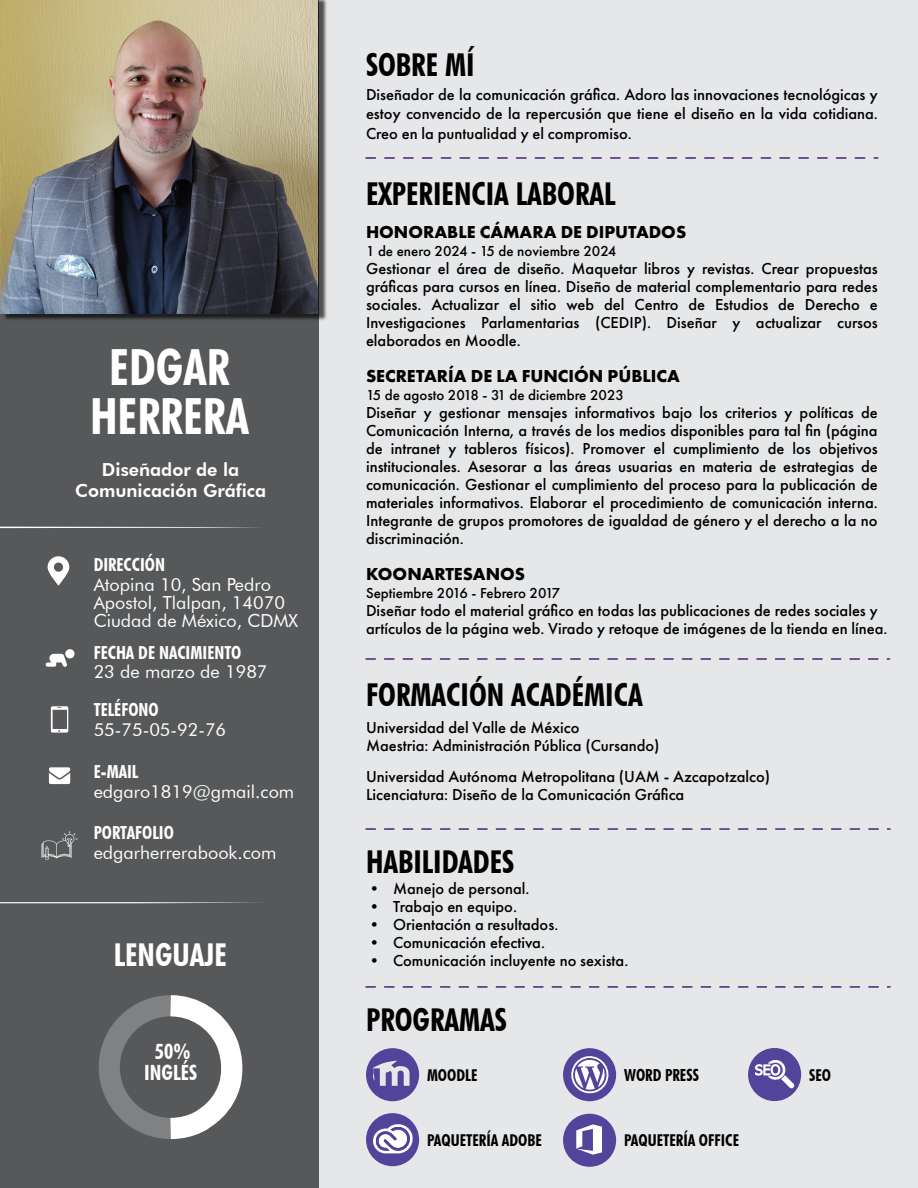
<style>
.page{position:relative;width:918px;height:1188px;background:#fff}
.page>*{position:absolute;margin:0;border:0;box-sizing:border-box;transform-origin:0 0}
.t1{font:700 condensed 49.95px/49.7px "Futura BT";color:#fff;text-align:center}
.t2{font:700 condensed 31.5px "Futura BT";color:#000001}
.t3{font:700 condensed 31.5px "Futura BT";color:#fff}
.t4{font:700 condensed 21px "Futura BT";color:#fff}
.t5{font:18px/18px "Futura BT";color:#fff}
.t6{font:700 18px "Futura PT";color:#000}
.t7{font:700 condensed 18px "Futura BT";color:#fff}
.t8{font:800 18px/21.6px "Futura BT";color:#fff;text-align:center}
.t9{font:700 condensed 16.65px "Futura BT";color:#000}
.t10{font:500 16.5px/18px "Futura PT";color:#000}
.t11{font:500 16.5px/19.8px "Futura PT";color:#000001;text-align:justify}
.t12{font:700 condensed 16.35px "Futura BT";color:#000}
.t13{font:500 15px "Futura PT";color:#000}
</style>
<div class="page">
<div style="left:319px;top:0;width:599px;height:1188px;background:#e6e7e9"></div>
<div style="left:0;top:0;width:319px;height:1188px;background:#57585a"></div>
<svg style="left:366px;top:157px;width:512px;height:2px"></svg>
<svg style="left:366px;top:828px;width:524px;height:2px"></svg>
<svg style="left:366px;top:986px;width:524px;height:2px"></svg>
<svg style="left:366px;top:658px;width:524px;height:2px"></svg>
<svg style="left:48px;top:556px;width:21px;height:30px"></svg>
<svg style="left:51px;top:706px;width:17px;height:27px"></svg>
<div style="left:53px;top:710px;width:14px;height:19px;background:#57585a"></div>
<svg style="left:49px;top:767px;width:21px;height:17px"></svg>
<svg style="left:46px;top:654px;width:21px;height:13px"></svg>
<div style="left:65px;top:649px;width:10px;height:9px;background:#fff;border-radius:50%"></div>
<div style="left:99px;top:995px;width:144px;height:144px;border:21px solid #fff;border-radius:50%"></div>
<svg style="left:149px;top:995px;width:94px;height:144px"></svg>
<svg style="left:0;top:527px;width:259px;height:1px"></svg>
<svg style="left:0;top:902px;width:259px;height:2px"></svg>
<img style="left:4px;top:0;width:323px;height:320px">
<img style="left:0;top:0;width:318px;height:314px">
<div style="left:366px;top:1048px;width:53px;height:53px;background:#53439b;border-radius:50%"></div>
<svg style="left:372px;top:1061px;width:38px;height:25px"></svg>
<div style="left:366px;top:1113px;width:53px;height:53px;background:#53439b;border-radius:50%"></div>
<svg style="left:370px;top:1121px;width:45px;height:33px"></svg>
<div style="left:563px;top:1048px;width:53px;height:53px;background:#53439b;border-radius:50%"></div>
<svg style="left:566px;top:1055px;width:47px;height:42px"></svg>
<div style="left:563px;top:1114px;width:53px;height:53px;background:#53439b;border-radius:50%"></div>
<svg style="left:576px;top:1124px;width:26px;height:31px"></svg>
<div style="left:748px;top:1048px;width:53px;height:53px;background:#53439b;border-radius:50%"></div>
<svg style="left:755px;top:1060px;width:40px;height:29px"></svg>
<svg style="left:42px;top:831px;width:36px;height:29px"></svg>
<h1 class="t1" style="left:90px;top:342px;width:161px">EDGAR<br>HERRERA</h1>
<p class="t8" style="left:75px;top:458px;width:192px">Diseñador de la<br>Comunicación Gráfica</p>
<p class="t7" style="left:94px;top:554px;width:73px">DIRECCIÓN</p>
<p class="t5" style="left:94px;top:576px;width:206px">Atopina 10, San Pedro<br>Apostol, Tlalpan, 14070<br>Ciudad de México, CDMX</p>
<p class="t5" style="left:94px;top:662px;width:175px">23 de marzo de 1987</p>
<p class="t7" style="left:94px;top:642px;width:149px">FECHA DE NACIMIENTO</p>
<p class="t7" style="left:94px;top:699px;width:67px">TELÉFONO</p>
<p class="t5" style="left:94px;top:721px;width:134px">55-75-05-92-76</p>
<p class="t7" style="left:94px;top:760px;width:46px">E-MAIL</p>
<p class="t5" style="left:94px;top:782px;width:202px">edgaro1819@gmail.com</p>
<p class="t7" style="left:94px;top:821px;width:82px">PORTAFOLIO</p>
<p class="t5" style="left:94px;top:843px;width:184px">edgarherrerabook.com</p>
<h2 class="t3" style="left:114px;top:936px;width:115px">LENGUAJE</h2>
<p class="t4" style="left:155px;top:1039px;width:37px">50%</p>
<p class="t4" style="left:144px;top:1060px;width:54px">INGLÉS</p>
<h2 class="t2" style="left:366px;top:46px;width:110px">SOBRE MÍ</h2>
<p class="t11" style="left:366px;top:84px;width:513px">Diseñador de la comunicación gráfica. Adoro las innovaciones tecnológicas y estoy convencido de la repercusión que tiene el diseño en la vida cotidiana.<br>Creo en la puntualidad y el compromiso.</p>
<h2 class="t2" style="left:366px;top:175px;width:251px">EXPERIENCIA LABORAL</h2>
<p class="t6" style="left:366px;top:221px;width:322px">HONORABLE CÁMARA DE DIPUTADOS</p>
<p class="t13" style="left:366px;top:242px;width:252px">1 de enero 2024 - 15 de noviembre 2024</p>
<p class="t10" style="left:366px;top:260px;width:513px;text-align:justify">Gestionar el área de diseño. Maquetar libros y revistas. Crear propuestas gráficas para cursos en línea. Diseño de material complementario para redes sociales. Actualizar el sitio web del Centro de Estudios de Derecho e Investigaciones Parlamentarias (CEDIP). Diseñar y actualizar cursos elaborados en Moodle.</p>
<p class="t6" style="left:366px;top:365px;width:315px">SECRETARÍA DE LA FUNCIÓN PÚBLICA</p>
<p class="t13" style="left:366px;top:386px;width:260px">15 de agosto 2018 - 31 de diciembre 2023</p>
<p class="t10" style="left:366px;top:404px;width:513px;text-align:justify">Diseñar y gestionar mensajes informativos bajo los criterios y políticas de Comunicación Interna, a través de los medios disponibles para tal fin (página de intranet y tableros físicos). Promover el cumplimiento de los objetivos institucionales. Asesorar a las áreas usuarias en materia de estrategias de comunicación. Gestionar el cumplimiento del proceso para la publicación de materiales informativos. Elaborar el procedimiento de comunicación interna.<br>Integrante de grupos promotores de igualdad de género y el derecho a la no discriminación.</p>
<p class="t6" style="left:366px;top:563px;width:161px">KOONARTESANOS</p>
<p class="t13" style="left:366px;top:584px;width:196px">Septiembre 2016 - Febrero 2017</p>
<p class="t10" style="left:366px;top:602px;width:523px">Diseñar todo el material gráfico en todas las publicaciones de redes sociales y artículos de la página web. Virado y retoque de imágenes de la tienda en línea.</p>
<h2 class="t2" style="left:366px;top:676px;width:278px">FORMACIÓN ACADÉMICA</h2>
<p class="t10" style="left:366px;top:719px;width:295px">Universidad del Valle de México<br>Maestria: Administración Pública (Cursando)</p>
<p class="t10" style="left:366px;top:767px;width:406px">Universidad Autónoma Metropolitana (UAM - Azcapotzalco)<br>Licenciatura: Diseño de la Comunicación Gráfica</p>
<h2 class="t2" style="left:366px;top:843px;width:150px">HABILIDADES</h2>
<p class="t10" style="left:366px;top:879px;width:165px">• Manejo de personal.</p>
<p class="t10" style="left:366px;top:897px;width:152px">• Trabajo en equipo.</p>
<p class="t10" style="left:366px;top:915px;width:194px">• Orientación a resultados.</p>
<p class="t10" style="left:366px;top:933px;width:180px">• Comunicación efectiva.</p>
<p class="t10" style="left:366px;top:951px;width:264px">• Comunicación incluyente no sexista.</p>
<h2 class="t2" style="left:366px;top:1001px;width:142px">PROGRAMAS</h2>
<p class="t12" style="left:427px;top:1065px;width:52px">MOODLE</p>
<p class="t12" style="left:427px;top:1130px;width:116px">PAQUETERÍA ADOBE</p>
<p class="t9" style="left:624px;top:1065px;width:76px">WORD PRESS</p>
<p class="t12" style="left:624px;top:1131px;width:117px">PAQUETERÍA OFFICE</p>
<p class="t12" style="left:809px;top:1065px;width:23px">SEO</p>
</div>
